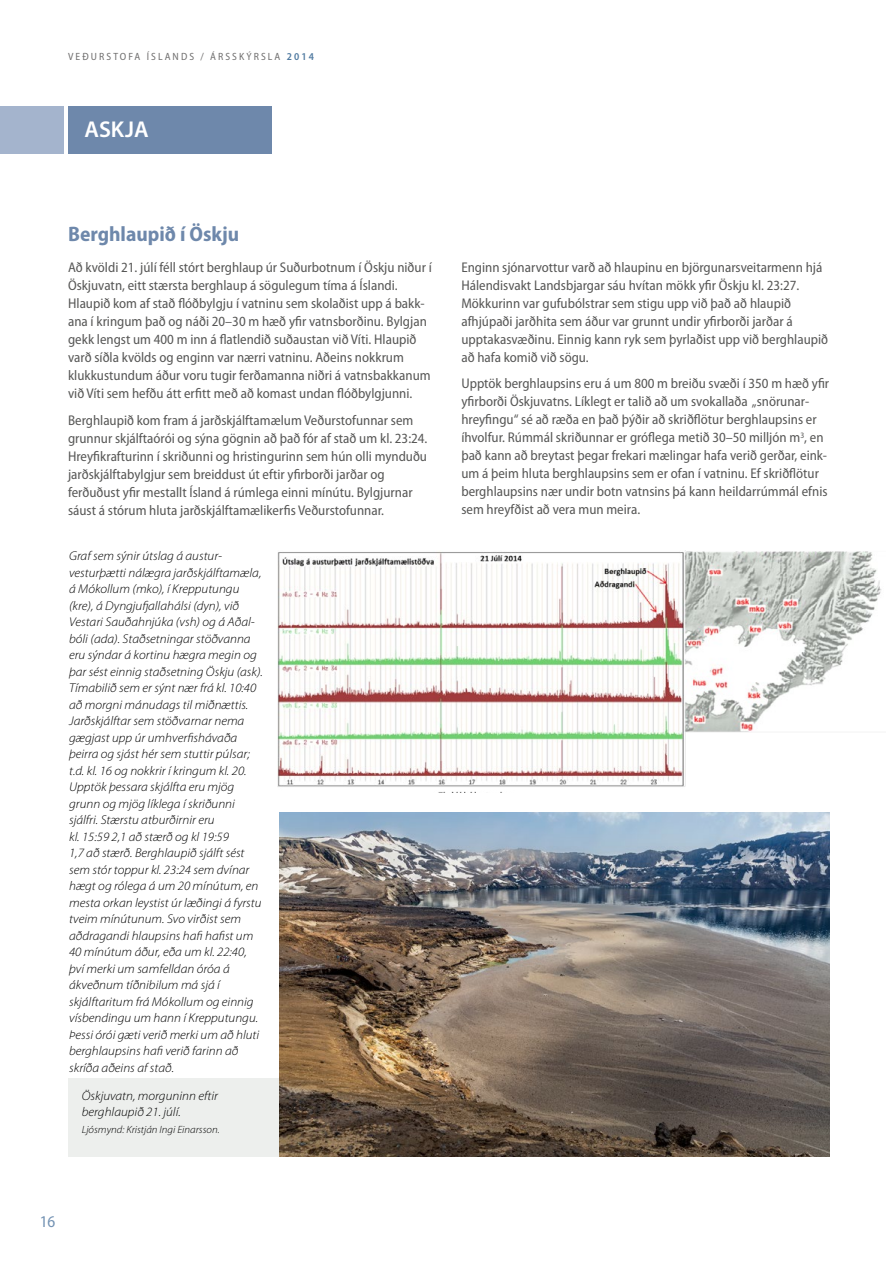
<style>
.page{position:relative;width:893px;height:1263px;background:#fff}
.page>*{position:absolute;margin:0;border:0;box-sizing:border-box;transform-origin:0 0}
.t1{font:600 22.95px "Myriad Pro";color:#fff}
.t2{font:700 semi-condensed 21px "Myriad Pro";color:#6e88ab}
.t3{font:semi-condensed 16.5px "Myriad Pro";color:#7392b3}
.t4{font:semi-condensed 14.1px/18px "Myriad Pro";color:#575756}
.t5{font:italic 300 12.75px/16.5px "Myriad Pro";color:#000;scale:1.05 1}
.t6{font:semi-condensed 10.5px "Myriad Pro";letter-spacing:.2em;color:#706f6f}
.t7{font:italic 300 10.5px "Myriad Pro";color:#000;scale:1.05 1}
.s1{font-weight:600;color:#517ba1}
</style>
<div class="page">
<div style="left:68px;top:1078px;width:363px;height:79px;background:#edefed"></div>
<img style="left:279px;top:812px;width:550px;height:345px">
<img style="left:278px;top:551px;width:604px;height:241px">
<div style="left:0;top:106px;width:64px;height:48px;background:#a4b4cd"></div>
<div style="left:68px;top:106px;width:204px;height:48px;background:#6e88ab"></div>
<p class="t6" style="left:68px;top:50px;width:247px">VEÐURSTOFA ÍSLANDS / ÁRSSKÝRSLA <span class="s1">2014</span></p>
<h1 class="t1" style="left:84px;top:117px;width:66px">ASKJA</h1>
<h2 class="t2" style="left:68px;top:222px;width:173px">Berghlaupið í Öskju</h2>
<p class="t4" style="left:68px;top:259px;width:365px">Að kvöldi 21. júlí féll stórt berghlaup úr Suðurbotnum í Öskju niður í Öskjuvatn, eitt stærsta berghlaup á sögulegum tíma á Íslandi.<br>Hlaupið kom af stað flóðbylgju í vatninu sem skolaðist upp á bakk&shy;ana í kringum það og náði 20–30 m hæð yfir vatnsborðinu. Bylgjan gekk lengst um 400 m inn á flatlendið suðaustan við Víti. Hlaupið varð síðla kvölds og enginn var nærri vatninu. Aðeins nokkrum klukkustundum áður voru tugir ferðamanna niðri á vatnsbakkanum við Víti sem hefðu átt erfitt með að komast undan flóðbylgjunni.</p>
<p class="t4" style="left:68px;top:411px;width:361px">Berghlaupið kom fram á jarðskjálftamælum Veðurstofunnar sem grunnur skjálftaórói og sýna gögnin að það fór af stað um kl. 23:24.<br>Hreyfikrafturinn í skriðunni og hristingurinn sem hún olli mynduðu jarðskjálftabylgjur sem breiddust út eftir yfirborði jarðar og ferðuðust yfir mestallt Ísland á rúmlega einni mínútu. Bylgjurnar sáust á stórum hluta jarðskjálftamælikerfis Veðurstofunnar.</p>
<p class="t5" style="left:69px;top:548px;width:186px">Graf sem sýnir útslag á austur&shy;vesturþætti nálægra jarðskjálftamæla, á Mókollum (mko), í Krepputungu (kre), á Dyngjufjallahálsi (dyn), við Vestari Sauðahnjúka (vsh) og á Aðal&shy;bóli (ada). Staðsetningar stöðvanna eru sýndar á kortinu hægra megin og þar sést einnig staðsetning Öskju (ask).<br>Tímabilið sem er sýnt nær frá kl. 10:40 að morgni mánudags til miðnættis.<br>Jarðskjálftar sem stöðvarnar nema gægjast upp úr umhverfishávaða þeirra og sjást hér sem stuttir púlsar; t.d. kl. 16 og nokkrir í kringum kl. 20.<br>Upptök þessara skjálfta eru mjög grunn og mjög líklega í skriðunni sjálfri. Stærstu atburðirnir eru<br>kl. 15:59 2,1 að stærð og kl 19:59<br>1,7 að stærð. Berghlaupið sjálft sést sem stór toppur kl. 23:24 sem dvínar hægt og rólega á um 20 mínútum, en mesta orkan leystist úr læðingi á fyrstu tveim mínútunum. Svo virðist sem aðdragandi hlaupsins hafi hafist um 40 mínútum áður, eða um kl. 22:40, því merki um samfelldan óróa á ákveðnum tíðnibilum má sjá í skjálftaritum frá Mókollum og einnig vísbendingu um hann í Krepputungu.<br>Þessi órói gæti verið merki um að hluti berghlaupsins hafi verið farinn að skríða aðeins af stað.</p>
<p class="t5" style="left:82px;top:1088px;width:131px">Öskjuvatn, morguninn eftir berghlaupið 21. júlí.</p>
<p class="t7" style="left:82px;top:1124px;width:133px">Ljósmynd: Kristján Ingi Einarsson.</p>
<p class="t4" style="left:461px;top:258px;width:368px">Enginn sjónarvottur varð að hlaupinu en björgunarsveitarmenn hjá Hálendisvakt Landsbjargar sáu hvítan mökk yfir Öskju kl. 23:27.<br>Mökkurinn var gufubólstrar sem stigu upp við það að hlaupið afhjúpaði jarðhita sem áður var grunnt undir yfirborði jarðar á upptakasvæðinu. Einnig kann ryk sem þyrlaðist upp við berghlaupið að hafa komið við sögu.</p>
<p class="t4" style="left:461px;top:375px;width:369px">Upptök berghlaupsins eru á um 800 m breiðu svæði í 350 m hæð yfir yfirborði Öskjuvatns. Líklegt er talið að um svokallaða „snörunar&shy;hreyfingu“ sé að ræða en það þýðir að skriðflötur berghlaupsins er íhvolfur. Rúmmál skriðunnar er gróflega metið 30–50 milljón m<sup>3</sup>, en það kann að breytast þegar frekari mælingar hafa verið gerðar, eink&shy;um á þeim hluta berghlaupsins sem er ofan í vatninu. Ef skriðflötur berghlaupsins nær undir botn vatnsins þá kann heildarrúmmál efnis sem hreyfðist að vera mun meira.</p>
<p class="t3" style="left:40px;top:1213px;width:17px">16</p>
</div>
